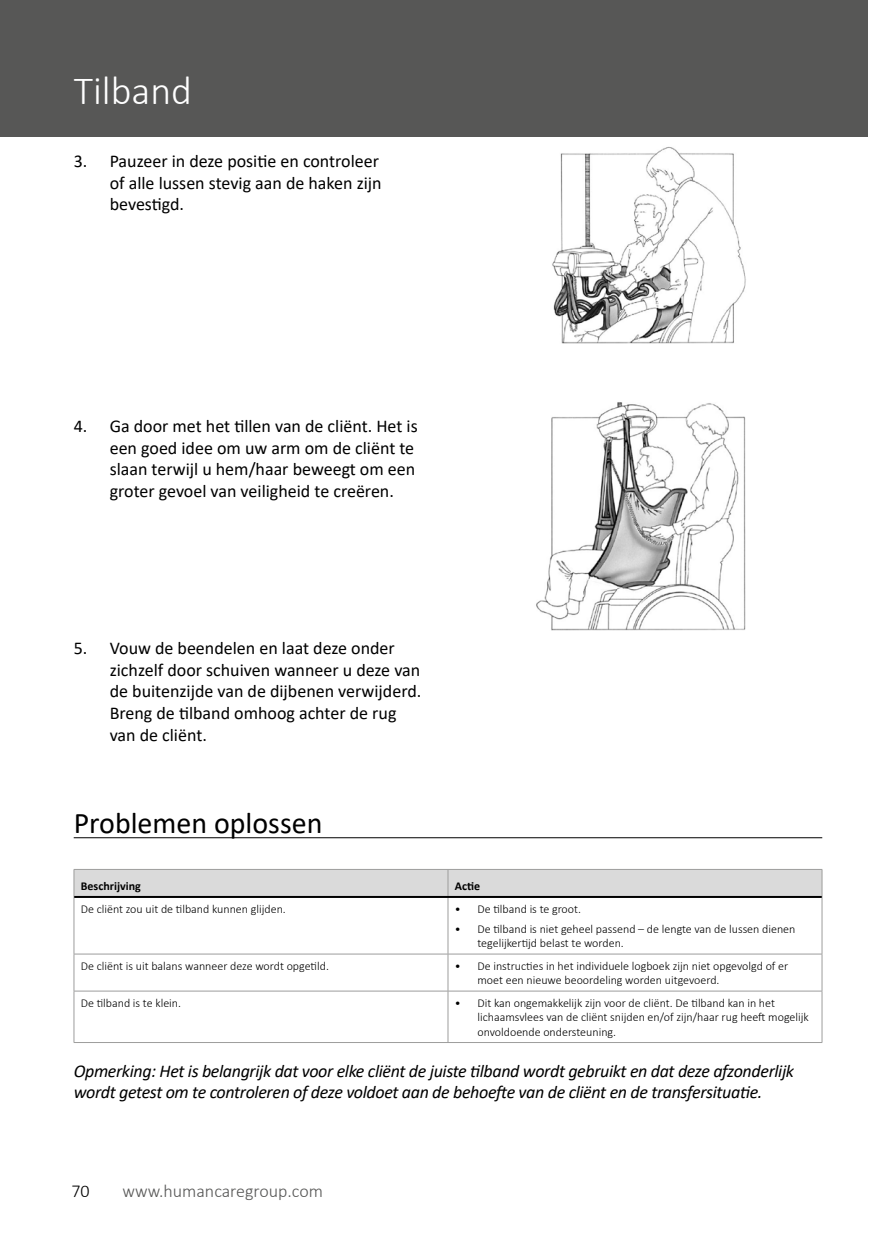
<style>
.page{position:relative;width:896px;height:1248px;background:#fff}
.page>*{position:absolute;margin:0;border:0;box-sizing:border-box;transform-origin:0 0}
.t1{font:300 40px "Calibri";color:#fff}
.t2{font:30px "Calibri";color:#000}
.t3{font:18px/21.6px "Calibri";color:#000}
.t4{font:italic 18px/21.6px "Calibri";letter-spacing:-.02em;color:#000}
.t5{font:300 18px "Calibri";color:#575756}
.t6{font:300 18px "Calibri";color:#000}
.t7{font:300 12px/14.4px "Calibri";color:#000}
.t8{font:700 12px "Calibri";color:#000}
</style>
<div class="page">
<div style="left:0;top:0;width:867px;height:136px;background:#575756"></div>
<img style="left:552px;top:147px;width:194px;height:196px">
<img style="left:536px;top:402px;width:210px;height:228px">
<hr style="left:74px;top:837px;width:748px;height:1px;background:#000">
<div style="left:74px;top:869px;width:748px;height:26px;background:#dadada"></div>
<hr style="left:74px;top:896px;width:1px;height:57px;background:#9d9d9c">
<hr style="left:448px;top:897px;width:1px;height:56px;background:#9d9d9c">
<hr style="left:821px;top:896px;width:1px;height:57px;background:#9d9d9c">
<hr style="left:74px;top:953px;width:374px;height:1px;background:#9d9d9c">
<hr style="left:74px;top:954px;width:1px;height:36px;background:#9d9d9c">
<hr style="left:448px;top:953px;width:374px;height:1px;background:#9d9d9c">
<hr style="left:448px;top:954px;width:1px;height:36px;background:#9d9d9c">
<hr style="left:821px;top:954px;width:1px;height:36px;background:#9d9d9c">
<hr style="left:74px;top:990px;width:374px;height:1px;background:#9d9d9c">
<hr style="left:74px;top:991px;width:1px;height:51px;background:#9d9d9c">
<hr style="left:448px;top:990px;width:374px;height:1px;background:#9d9d9c">
<hr style="left:448px;top:991px;width:1px;height:51px;background:#9d9d9c">
<hr style="left:821px;top:991px;width:1px;height:51px;background:#9d9d9c">
<hr style="left:74px;top:1042px;width:374px;height:1px;background:#9d9d9c">
<hr style="left:448px;top:1042px;width:374px;height:1px;background:#9d9d9c">
<hr style="left:74px;top:895px;width:374px;height:2px;background:#000">
<hr style="left:448px;top:895px;width:374px;height:2px;background:#000">
<h1 class="t1" style="left:74px;top:66px;width:120px">Tilband</h1>
<h3 class="t3" style="left:110px;top:150px;width:273px;text-indent:-36px">3. Pauzeer in deze positie en controleer of alle lussen stevig aan de haken zijn bevestigd.</h3>
<h3 class="t3" style="left:110px;top:415px;width:309px;text-indent:-36px">4. Ga door met het tillen van de cliënt. Het is een goed idee om uw arm om de cliënt te slaan terwijl u hem/haar beweegt om een groter gevoel van veiligheid te creëren.</h3>
<h3 class="t3" style="left:110px;top:636px;width:313px;text-indent:-36px">5. Vouw de beendelen en laat deze onder zichzelf door schuiven wanneer u deze van de buitenzijde van de dijbenen verwijderd.<br>Breng de tilband omhoog achter de rug van de cliënt.</h3>
<h2 class="t2" style="left:74px;top:801px;width:250px">Problemen oplossen</h2>
<p class="t8" style="left:81px;top:877px;width:62px">Beschrijving</p>
<p class="t8" style="left:455px;top:877px;width:27px">Actie</p>
<p class="t7" style="left:81px;top:901px;width:207px">De cliënt zou uit de tilband kunnen glijden.</p>
<p class="t7" style="left:455px;top:901px;width:128px">• De tilband is te groot.</p>
<p class="t7" style="left:477px;top:921px;width:319px;text-indent:-23px">• De tilband is niet geheel passend – de lengte van de lussen dienen tegelijkertijd belast te worden.</p>
<p class="t7" style="left:81px;top:958px;width:250px">De cliënt is uit balans wanneer deze wordt opgetild.</p>
<p class="t7" style="left:477px;top:958px;width:312px;text-indent:-23px">• De instructies in het individuele logboek zijn niet opgevolgd of er moet een nieuwe beoordeling worden uitgevoerd.</p>
<p class="t7" style="left:81px;top:995px;width:102px">De tilband is te klein.</p>
<p class="t7" style="left:477px;top:995px;width:333px;text-indent:-23px">• Dit kan ongemakkelijk zijn voor de cliënt. De tilband kan in het lichaamsvlees van de cliënt snijden en/of zijn/haar rug heeft mogelijk onvoldoende ondersteuning.</p>
<h3 class="t4" style="left:74px;top:1059px;width:722px">Opmerking: Het is belangrijk dat voor elke cliënt de juiste tilband wordt gebruikt en dat deze afzonderlijk wordt getest om te controleren of deze voldoet aan de behoefte van de cliënt en de transfersituatie.</h3>
<h3 class="t6" style="left:71px;top:1179px;width:20px">70</h3>
<h3 class="t5" style="left:122px;top:1179px;width:202px">www.humancaregroup.com</h3>
</div>
